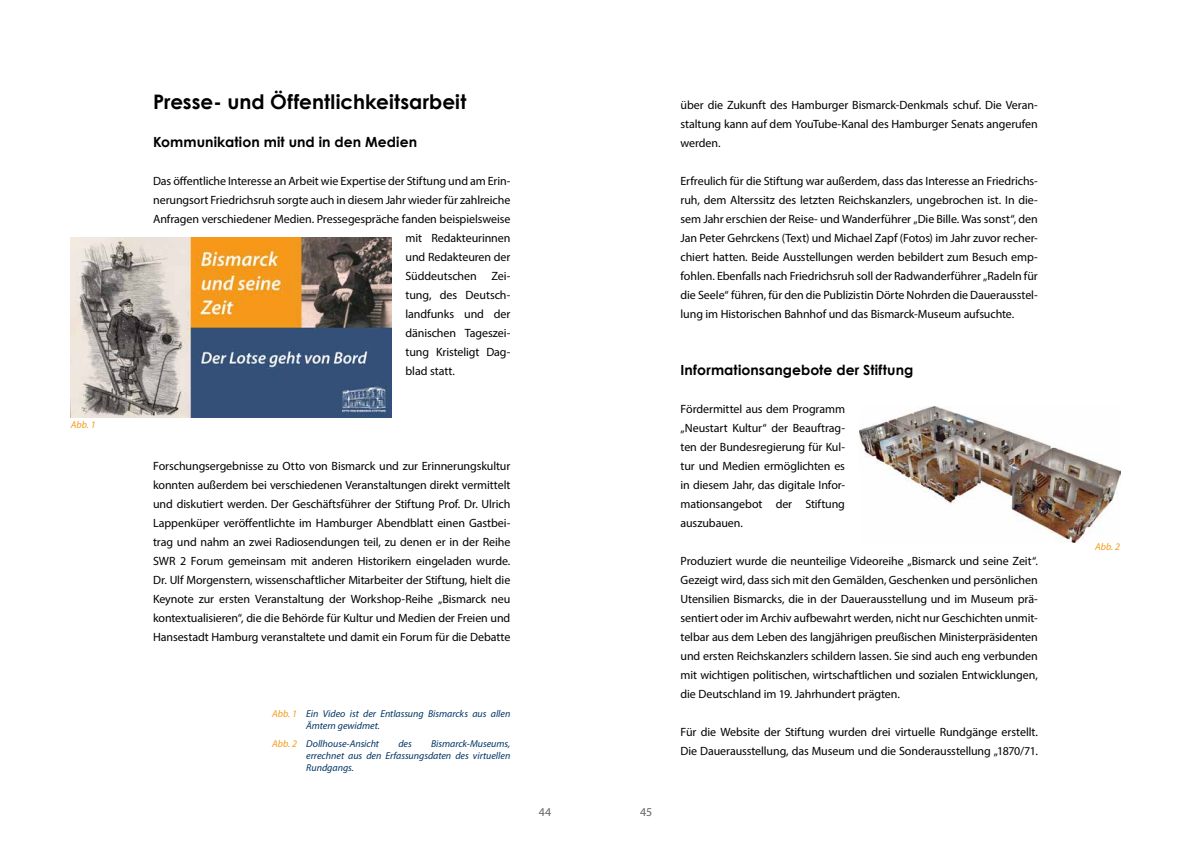
<style>
.page{position:relative;width:1191px;height:842px;background:#fff}
.page>*{position:absolute;margin:0;border:0;box-sizing:border-box;transform-origin:0 0}
.t1{font:700 20px "Century Gothic";letter-spacing:.005em;color:#000}
.t2{font:700 14px "Century Gothic";letter-spacing:.005em;color:#000}
.t3{font:12px/19px "Myriad Pro";letter-spacing:-.005em;color:#000;text-align:justify}
.t4{font:12px "Myriad Pro";color:#646567}
.t5{font:italic 10px/12px "Myriad Pro";color:#003567}
.t6{font:italic 10px "Myriad Pro";color:#f49b1a}
.s1{color:#f49b1a}
</style>
<div class="page">
<img style="left:71px;top:237px;width:320px;height:180px">
<img style="left:859px;top:407px;width:261px;height:136px">
<p class="t6" style="left:71px;top:419px;width:26px">Abb. 1</p>
<h1 class="t1" style="left:153px;top:86px;width:315px">Presse- und Öffentlichkeitsarbeit</h1>
<p class="t2" style="left:153px;top:131px;width:265px">Kommunikation mit und in den Medien</p>
<p class="t3" style="left:153px;top:171px;width:359px">Das öffentliche Interesse an Arbeit wie Expertise der Stiftung und am Erin-</p>
<p class="t3" style="left:153px;top:190px;width:359px">nerungsort Friedrichsruh sorgte auch in diesem Jahr wieder für zahlreiche</p>
<p class="t3" style="left:153px;top:209px;width:359px">Anfragen verschiedener Medien. Pressegespräche fanden beispielsweise</p>
<p class="t3" style="left:405px;top:228px;width:106px">mit Redakteurinnen</p>
<p class="t3" style="left:405px;top:247px;width:106px">und Redakteuren der</p>
<p class="t3" style="left:405px;top:266px;width:106px">Süddeutschen Zei-</p>
<p class="t3" style="left:405px;top:285px;width:106px">tung, des Deutsch-</p>
<p class="t3" style="left:405px;top:304px;width:106px">landfunks und der</p>
<p class="t3" style="left:405px;top:323px;width:106px">dänischen Tageszei-</p>
<p class="t3" style="left:405px;top:342px;width:106px">tung Kristeligt Dag-</p>
<p class="t3" style="left:405px;top:361px;width:51px">blad statt.</p>
<p class="t3" style="left:153px;top:456px;width:359px">Forschungsergebnisse zu Otto von Bismarck und zur Erinnerungskultur konnten außerdem bei verschiedenen Veranstaltungen direkt vermittelt und diskutiert werden. Der Geschäftsführer der Stiftung Prof. Dr. Ulrich Lappenküper veröffentlichte im Hamburger Abendblatt einen Gastbei&shy;trag und nahm an zwei Radiosendungen teil, zu denen er in der Reihe SWR 2 Forum gemeinsam mit anderen Historikern eingeladen wurde.<br>Dr. Ulf Morgenstern, wissenschaftlicher Mitarbeiter der Stiftung, hielt die Keynote zur ersten Veranstaltung der Workshop-Reihe „Bismarck neu kontextualisieren“, die die Behörde für Kultur und Medien der Freien und Hansestadt Hamburg veranstaltete und damit ein Forum für die Debatte</p>
<p class="t5" style="left:306px;top:708px;width:206px;text-indent:-34px"><span class="s1">Abb. 1</span> Ein Video ist der Entlassung Bismarcks aus allen<br>Ämtern gewidmet.</p>
<p class="t5" style="left:272px;top:738px;width:108px"><span class="s1">Abb. 2</span> Dollhouse-Ansicht</p>
<p class="t5" style="left:398px;top:738px;width:15px">des</p>
<p class="t5" style="left:306px;top:738px;width:206px;text-align:justify;text-indent:125px">Bismarck-Museums, errechnet aus den Erfassungsdaten des virtuellen Rundgangs.</p>
<p class="t4" style="left:539px;top:804px;width:14px">44</p>
<p class="t4" style="left:640px;top:804px;width:13px">45</p>
<p class="t3" style="left:680px;top:95px;width:359px">über die Zukunft des Hamburger Bismarck-Denkmals schuf. Die Veran&shy;staltung kann auf dem YouTube-Kanal des Hamburger Senats angerufen werden.</p>
<p class="t3" style="left:680px;top:171px;width:359px">Erfreulich für die Stiftung war außerdem, dass das Interesse an Friedrichs&shy;ruh, dem Alterssitz des letzten Reichskanzlers, ungebrochen ist. In die&shy;sem Jahr erschien der Reise- und Wanderführer „Die Bille. Was sonst“, den Jan Peter Gehrckens (Text) und Michael Zapf (Fotos) im Jahr zuvor recher&shy;chiert hatten. Beide Ausstellungen werden bebildert zum Besuch emp&shy;fohlen. Ebenfalls nach Friedrichsruh soll der Radwanderführer „Radeln für die Seele“ führen, für den die Publizistin Dörte Nohrden die Dauerausstel&shy;lung im Historischen Bahnhof und das Bismarck-Museum aufsuchte.</p>
<p class="t2" style="left:680px;top:359px;width:234px">Informationsangebote der Stiftung</p>
<p class="t3" style="left:680px;top:399px;width:166px">Fördermittel aus dem Programm „Neustart Kultur“ der Beauftrag&shy;ten der Bundesregierung für Kul&shy;tur und Medien ermöglichten es in diesem Jahr, das digitale Infor&shy;mationsangebot der Stiftung auszubauen.</p>
<p class="t3" style="left:680px;top:551px;width:359px">Produziert wurde die neunteilige Videoreihe „Bismarck und seine Zeit“.<br>Gezeigt wird, dass sich mit den Gemälden, Geschenken und persönlichen Utensilien Bismarcks, die in der Dauerausstellung und im Museum prä&shy;sentiert oder im Archiv aufbewahrt werden, nicht nur Geschichten unmit&shy;telbar aus dem Leben des langjährigen preußischen Ministerpräsidenten und ersten Reichskanzlers schildern lassen. Sie sind auch eng verbunden mit wichtigen politischen, wirtschaftlichen und sozialen Entwicklungen, die Deutschland im 19. Jahrhundert prägten.</p>
<p class="t3" style="left:680px;top:722px;width:359px">Für die Website der Stiftung wurden drei virtuelle Rundgänge erstellt.<br>Die Dauerausstellung, das Museum und die Sonderausstellung „1870/71.</p>
<p class="t6" style="left:1095px;top:541px;width:26px">Abb. 2</p>
</div>
